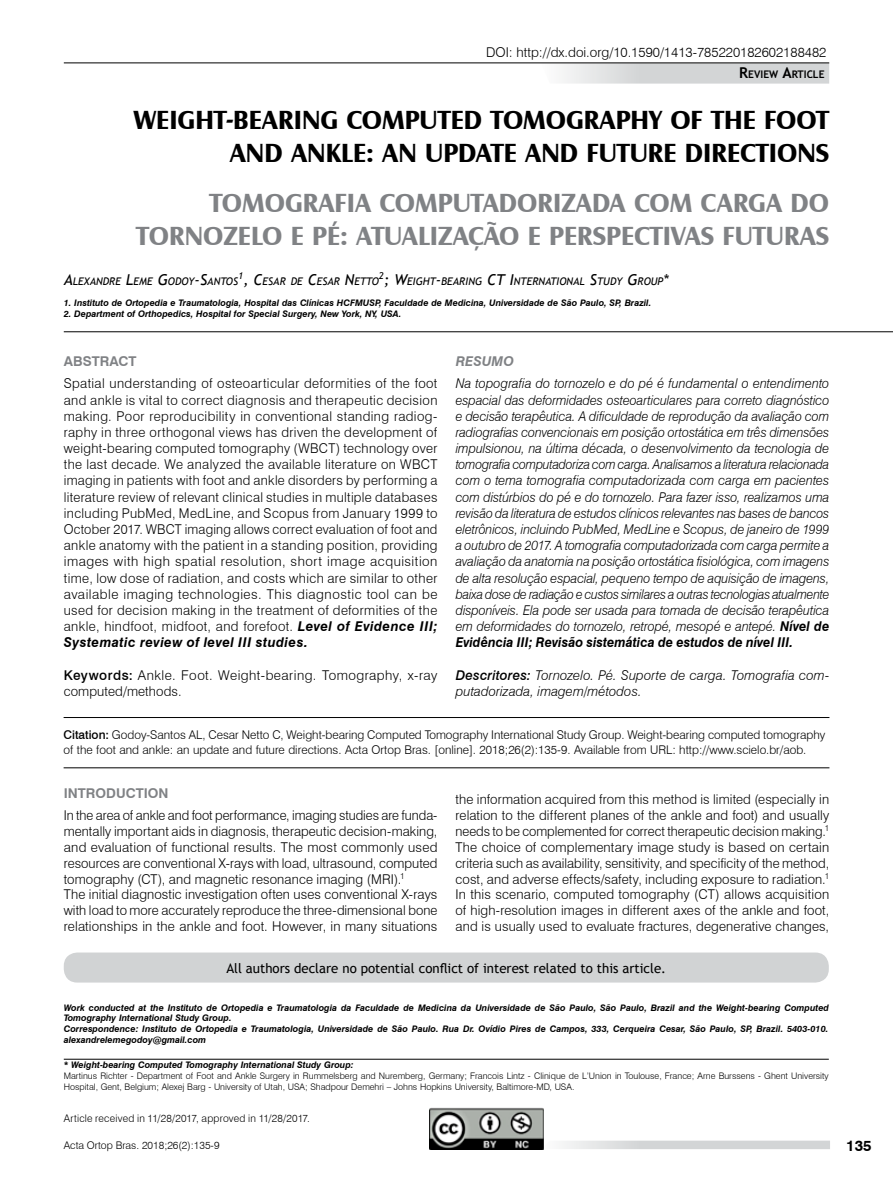
<style>
.page{position:relative;width:893px;height:1191px;background:#fff}
.page>*{position:absolute;margin:0;border:0;box-sizing:border-box;transform-origin:0 0}
.t1{font:700 27px/33px "Castle T";color:#808285;text-align:right}
.t2{font:700 27px/33px "Castle T";color:#000;text-align:right}
.t3{font:700 15px "Swiss 721 BT";color:#000}
.t4{font:300 13.5px/16.2px "Swiss 721 BT";letter-spacing:.005em;color:#000;text-align:justify}
.t5{font:italic 300 13.5px/16.2px "Swiss 721 BT";letter-spacing:.005em;color:#000;text-align:justify;scale:.95 1}
.t6{font:300 13.5px/15.9px "Swiss 721 BT";letter-spacing:.005em;color:#000;scale:.96 1}
.t7{font:italic 300 13.5px/16.2px "Swiss 721 BT";letter-spacing:.005em;color:#000}
.t8{font:300 13.5px/16.2px "Swiss 721 BT";letter-spacing:.03em;color:#000}
.t9{font:13.5px "Trebuchet MS";color:#000}
.t10{font:700 13.5px "Swiss 721 BT";color:#808285}
.t11{font:italic 700 13.5px "Swiss 721 BT";color:#808285}
.t12{font:300 12px/15px "Swiss 721 BT";color:#000}
.t13{font:italic 10.5px "Trebuchet MS";color:#000}
.t14{font:300 10.5px "Swiss 721 BT";letter-spacing:.01em;color:#000}
.t15{font:700 10.5px "Trebuchet MS";color:#000}
.t16{font:italic 700 9px/10.8px "Swiss 721 BT";color:#000}
.t17{font:300 9px/10.8px "Swiss 721 BT";color:#000}
.s1{font-size:15px}
.s2{font-weight:700;font-style:italic}
.s3{font-weight:500}
.s4{font-weight:700}
</style>
<div class="page">
<svg style="left:563px;top:64px;width:266px;height:20px;background:#d8dadb"></svg>
<svg style="left:543px;top:1140px;width:287px;height:9px"></svg>
<hr style="left:64px;top:63px;width:765px;height:1px;background:#000">
<hr style="left:64px;top:331px;width:829px;height:1px;background:#000">
<hr style="left:64px;top:717px;width:765px;height:1px;background:#000">
<hr style="left:64px;top:767px;width:765px;height:1px;background:#000">
<hr style="left:64px;top:1058px;width:765px;height:1px;background:#000">
<div style="left:64px;top:952px;width:765px;height:30px;background:#d1d3d4;border-radius:14px"></div>
<img style="left:429px;top:1107px;width:114px;height:42px">
<p class="t4" style="left:486px;top:44px;width:342px">DOI: http://dx.doi.org/10.1590/1413-785220182602188482</p>
<p class="t15" style="left:739px;top:68px;width:87px"><span class="s1">R</span>EVIEW <span class="s1">A</span>RTICLE</p>
<h1 class="t2" style="left:134px;top:104px;width:697px">WEIGHT-BEARING COMPUTED TOMOGRAPHY OF THE FOOT<br>AND ANKLE: AN UPDATE AND FUTURE DIRECTIONS</h1>
<h1 class="t1" style="left:136px;top:187px;width:695px">TOMOGRAFIA COMPUTADORIZADA COM CARGA DO<br>TORNOZELO E PÉ: ATUALIZAÇÃO E PERSPECTIVAS FUTURAS</h1>
<p class="t13" style="left:64px;top:274px;width:606px"><span class="s1">A</span>LEXANDRE <span class="s1">L</span>EME <span class="s1">G</span>ODOY<span class="s1">-S</span>ANTOS<sup>1</sup><span class="s1">, C</span>ESA R DE <span class="s1">C</span>ESA R <span class="s1">N</span>ETTO<sup>2</sup><span class="s1">; W</span>EIGHT<span class="s1">-</span>BEARING <span class="s1">CT I</span>NTERNATIONAL <span class="s1">S</span>TUDY <span class="s1">G</span>ROUP<span class="s1">*</span></p>
<p class="t16" style="left:64px;top:297px;width:589px">1. Instituto de Ortopedia e Traumatologia, Hospital das Clínicas HCFMUSP, Faculdade de Medicina, Universidade de São Paulo, SP, Brazil.</p>
<p class="t16" style="left:64px;top:308px;width:339px">2. Department of Orthopedics, Hospital for Special Surgery, New York, NY, USA.</p>
<p class="t10" style="left:64px;top:353px;width:74px">ABSTRACT</p>
<p class="t4" style="left:64px;top:375px;width:375px">Spatial understanding of osteoarticular deformities of the foot and ankle is vital to correct diagnosis and therapeutic decision making. Poor reproducibility in conventional standing radiog&shy;raphy in three orthogonal views has driven the development of weight-bearing computed tomography (WBCT) technology over the last decade. We analyzed the available literature on WBCT imaging in patients with foot and ankle disorders by performing a literature review of relevant clinical studies in multiple databases including PubMed, MedLine, and Scopus from January 1999 to October 2017. WBCT imaging allows correct evaluation of foot and ankle anatomy with the patient in a standing position, providing images with high spatial resolution, short image acquisition time, low dose of radiation, and costs which are similar to other available imaging technologies. This diagnostic tool can be used for decision making in the treatment of deformities of the ankle, hindfoot, midfoot, and forefoot. <span class="s2">Level of Evidence III; Systematic review of level III studies.</span></p>
<p class="t8" style="left:64px;top:666px;width:375px"><span class="s3">Keywords:</span> Ankle. Foot. Weight-bearing. Tomography, x-ray computed/methods.</p>
<p class="t11" style="left:456px;top:353px;width:60px">RESUMO</p>
<p class="t5" style="left:456px;top:375px;width:395px">Na topografia do tornozelo e do pé é fundamental o entendimento espacial das deformidades osteoarticulares para correto diagnóstico e decisão terapêutica. A dificuldade de reprodução da avaliação com radiografias convencionais em posição ortostática em três dimensões impulsionou, na última década, o desenvolvimento da tecnologia de tomografia computadoriza com carga. Analisamos a literatura relacionada com o tema tomografia computadorizada com carga em pacientes com distúrbios do pé e do tornozelo. Para fazer isso, realizamos uma revisão da literatura de estudos clínicos relevantes nas bases de bancos eletrônicos, incluindo PubMed, MedLine e Scopus, de janeiro de 1999 a outubro de 2017. A tomografia computadorizada com carga permite a avaliação da anatomia na posição ortostática fisiológica, com imagens de alta resolução espacial, pequeno tempo de aquisição de imagens, baixa dose de radiação e custos similares a outras tecnologias atualmente disponíveis. Ela pode ser usada para tomada de decisão terapêutica em deformidades do tornozelo, retropé, mesopé e antepé. <span class="s4">Nível de Evidência III; Revisão sistemática de estudos de nível III.</span></p>
<p class="t7" style="left:456px;top:666px;width:375px"><span class="s3">Descritores:</span> Tornozelo. Pé. Suporte de carga. Tomografia com&shy;putadorizada, imagem/métodos.</p>
<p class="t12" style="left:64px;top:727px;width:763px"><span class="s3">Citation:</span> Godoy-Santos AL, Cesar Netto C, Weight-bearing Computed Tomography International Study Group. Weight-bearing computed tomography of the foot and ankle: an update and future directions. Acta Ortop Bras. [online]. 2018;26(2):135-9. Available from URL: http://www.scielo.br/aob.</p>
<p class="t10" style="left:64px;top:784px;width:106px">INTRODUCTION</p>
<p class="t6" style="left:64px;top:807px;width:391px">In the area of ankle and foot performance, imaging studies are funda&shy;mentally important aids in diagnosis, therapeutic decision-making, and evaluation of functional results. The most commonly used resources are conventional X-rays with load, ultrasound, computed tomography (CT), and magnetic resonance imaging (MRI).<sup>1<br></sup>The initial diagnostic investigation often uses conventional X-rays with load to more accurately reproduce the three-dimensional bone relationships in the ankle and foot. However, in many situations</p>
<p class="t4" style="left:455px;top:791px;width:375px">the information acquired from this method is limited (especially in relation to the different planes of the ankle and foot) and usually needs to be complemented for correct therapeutic decision making.<sup>1<br></sup>The choice of complementary image study is based on certain criteria such as availability, sensitivity, and specificity of the method, cost, and adverse effects/safety, including exposure to radiation.<sup>1<br></sup>In this scenario, computed tomography (CT) allows acquisition of high-resolution images in different axes of the ankle and foot, and is usually used to evaluate fractures, degenerative changes,</p>
<p class="t9" style="left:226px;top:959px;width:441px">All authors declare no potential conflict of interest related to this article.</p>
<p class="t16" style="left:64px;top:1002px;width:767px">Work conducted at the Instituto de Ortopedia e Traumatologia da Faculdade de Medicina da Universidade de São Paulo, São Paulo, Brazil and the Weight-bearing Computed Tomography International Study Group.<br>Correspondence: Instituto de Ortopedia e Traumatologia, Universidade de São Paulo. Rua Dr. Ovídio Pires de Campos, 333, Cerqueira Cesar, São Paulo, SP, Brazil. 5403-010. alexandrelemegodoy@gmail.com</p>
<p class="t16" style="left:64px;top:1059px;width:291px">* Weight-bearing Computed Tomography International Study Group:</p>
<p class="t17" style="left:64px;top:1070px;width:766px">Martinus Richter - Department of Foot and Ankle Surgery in Rummelsberg and Nuremberg, Germany; Francois Lintz - Clinique de L’Union in Toulouse, France; Arne Burssens - Ghent University<br>Hospital, Gent, Belgium; Alexej Barg - University of Utah, USA; Shadpour Demehri – Johns Hopkins University, Baltimore-MD, USA.</p>
<p class="t14" style="left:64px;top:1111px;width:248px">Article received in 11/28/2017, approved in 11/28/2017.</p>
<p class="t14" style="left:64px;top:1138px;width:157px">Acta Ortop Bras. 2018;26(2):135-9</p>
<p class="t3" style="left:846px;top:1136px;width:27px">135</p>
</div>
